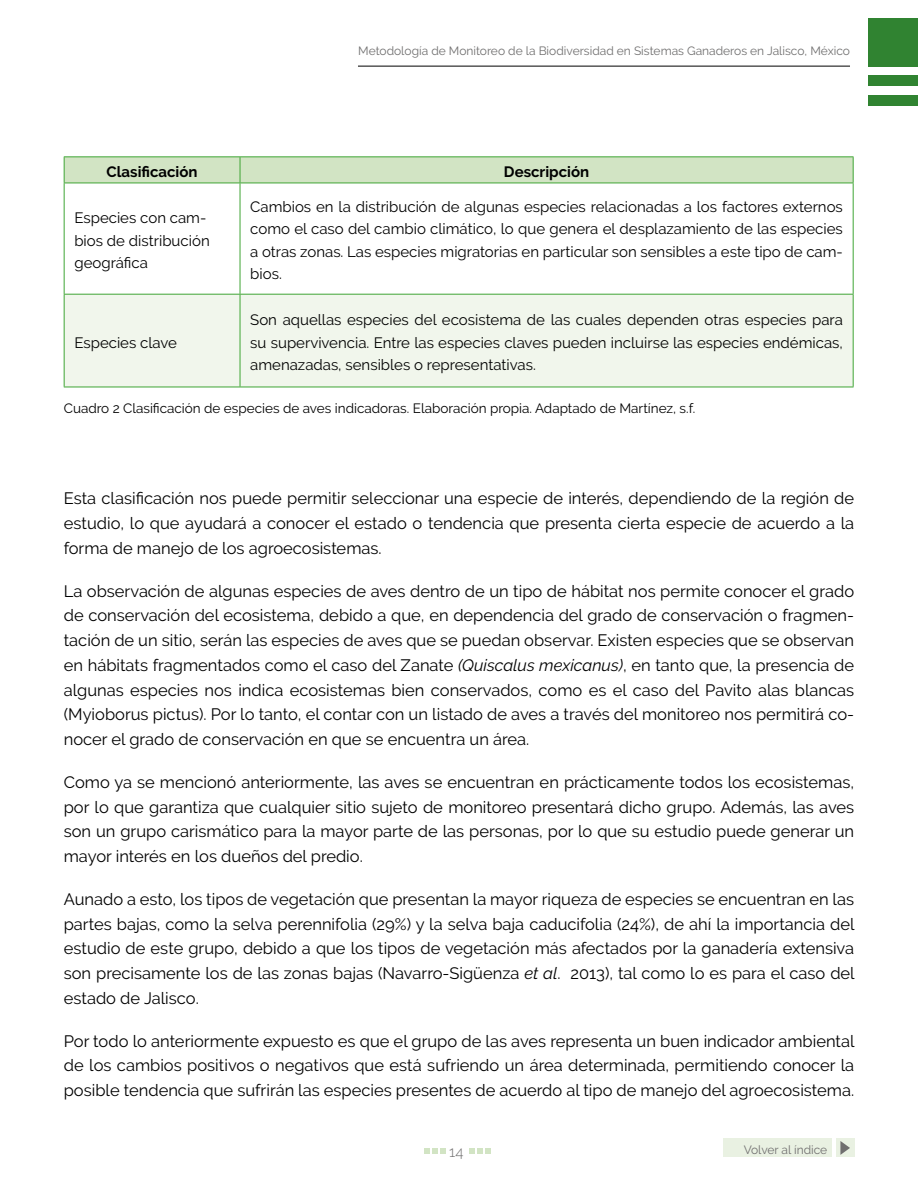
<style>
.page{position:relative;width:918px;height:1188px;background:#fff}
.page>*{position:absolute;margin:0;border:0;box-sizing:border-box;transform-origin:0 0}
.t1{font:16.5px/24.8px "Raleway";color:#000;text-align:justify}
.t2{font:15px/22.5px "Raleway";color:#000;text-align:justify}
.t3{font:700 15px "Raleway";color:#000}
.t4{font:300 15px "Raleway";color:#706f6f}
.t5{font:13.5px "Raleway";color:#000}
.t6{font:12px "Raleway";color:#706f6f}
.s1{font-style:italic}
</style>
<div class="page">
<div style="left:868px;top:18px;width:50px;height:48px;background:#308331"></div>
<div style="left:868px;top:76px;width:50px;height:10px;background:#308331"></div>
<div style="left:868px;top:96px;width:50px;height:10px;background:#308331"></div>
<hr style="left:358px;top:66px;width:492px;height:1px;background:#000">
<svg style="left:470px;top:1148px;width:21px;height:6px"></svg>
<svg style="left:425px;top:1148px;width:21px;height:6px"></svg>
<div style="left:723px;top:1138px;width:109px;height:19px;background:#e9f1e2"></div>
<div style="left:836px;top:1138px;width:19px;height:19px;background:#e9f1e2"></div>
<svg style="left:840px;top:1141px;width:10px;height:14px"></svg>
<div style="left:65px;top:295px;width:788px;height:92px;background:#f1f6ec"></div>
<hr style="left:64px;top:156px;width:176px;height:1px;background:#3fa535">
<hr style="left:240px;top:156px;width:614px;height:1px;background:#3fa535">
<svg style="left:64px;top:157px;width:790px;height:26px;background:#cbe1be"></svg>
<hr style="left:64px;top:183px;width:176px;height:1px;background:#3fa535">
<hr style="left:240px;top:183px;width:614px;height:1px;background:#3fa535">
<hr style="left:64px;top:183px;width:1px;height:111px;background:#3fa535">
<hr style="left:240px;top:183px;width:1px;height:111px;background:#3fa535">
<hr style="left:853px;top:183px;width:1px;height:111px;background:#3fa535">
<hr style="left:64px;top:294px;width:176px;height:1px;background:#3fa535">
<hr style="left:64px;top:295px;width:1px;height:92px;background:#3fa535">
<hr style="left:240px;top:294px;width:614px;height:1px;background:#3fa535">
<hr style="left:240px;top:295px;width:1px;height:92px;background:#3fa535">
<hr style="left:853px;top:295px;width:1px;height:92px;background:#3fa535">
<hr style="left:64px;top:387px;width:176px;height:1px;background:#3fa535">
<hr style="left:240px;top:387px;width:614px;height:1px;background:#3fa535">
<p class="t6" style="left:358px;top:44px;width:493px">Metodología de Monitoreo de la Biodiversidad en Sistemas Ganaderos en Jalisco, México</p>
<p class="t3" style="left:107px;top:163px;width:92px">Clasificación</p>
<p class="t3" style="left:504px;top:163px;width:87px">Descripción</p>
<p class="t2" style="left:74px;top:207px;width:137px;text-align:left">Especies con cam&shy;bios de distribución geográfica</p>
<p class="t2" style="left:250px;top:195px;width:594px">Cambios en la distribución de algunas especies relacionadas a los factores externos como el caso del cambio climático, lo que genera el desplazamiento de las especies a otras zonas. Las especies migratorias en particular son sensibles a este tipo de cam&shy;bios.</p>
<p class="t2" style="left:250px;top:309px;width:594px">Son aquellas especies del ecosistema de las cuales dependen otras especies para su supervivencia. Entre las especies claves pueden incluirse las especies endémicas, amenazadas, sensibles o representativas.</p>
<p class="t5" style="left:64px;top:400px;width:633px">Cuadro 2 Clasificación de especies de aves indicadoras. Elaboración propia. Adaptado de Martínez, s.f.</p>
<p class="t2" style="left:74px;top:331px;width:104px">Especies clave</p>
<p class="t1" style="left:64px;top:486px;width:792px">Esta clasificación nos puede permitir seleccionar una especie de interés, dependiendo de la región de estudio, lo que ayudará a conocer el estado o tendencia que presenta cierta especie de acuerdo a la forma de manejo de los agroecosistemas.</p>
<p class="t1" style="left:64px;top:578px;width:792px">La observación de algunas especies de aves dentro de un tipo de hábitat nos permite conocer el grado de conservación del ecosistema, debido a que, en dependencia del grado de conservación o fragmen&shy;tación de un sitio, serán las especies de aves que se puedan observar. Existen especies que se observan en hábitats fragmentados como el caso del Zanate <span class="s1">(Quiscalus mexicanus)</span>, en tanto que, la presencia de algunas especies nos indica ecosistemas bien conservados, como es el caso del Pavito alas blancas (Myioborus pictus). Por lo tanto, el contar con un listado de aves a través del monitoreo nos permitirá co&shy;nocer el grado de conservación en que se encuentra un área.</p>
<p class="t1" style="left:64px;top:770px;width:792px">Como ya se mencionó anteriormente, las aves se encuentran en prácticamente todos los ecosistemas, por lo que garantiza que cualquier sitio sujeto de monitoreo presentará dicho grupo. Además, las aves son un grupo carismático para la mayor parte de las personas, por lo que su estudio puede generar un mayor interés en los dueños del predio.</p>
<p class="t1" style="left:64px;top:887px;width:793px">Aunado a esto, los tipos de vegetación que presentan la mayor riqueza de especies se encuentran en las partes bajas, como la selva perennifolia (29%) y la selva baja caducifolia (24%), de ahí la importancia del estudio de este grupo, debido a que los tipos de vegetación más afectados por la ganadería extensiva son precisamente los de las zonas bajas (Navarro-Sigüenza <span class="s1">et al</span>. 2013), tal como lo es para el caso del estado de Jalisco.</p>
<p class="t1" style="left:64px;top:1028px;width:792px">Por todo lo anteriormente expuesto es que el grupo de las aves representa un buen indicador ambiental de los cambios positivos o negativos que está sufriendo un área determinada, permitiendo conocer la posible tendencia que sufrirán las especies presentes de acuerdo al tipo de manejo del agroecosistema.</p>
<p class="t4" style="left:449px;top:1143px;width:16px">14</p>
<p class="t6" style="left:744px;top:1142px;width:85px">Volver al índice</p>
</div>
